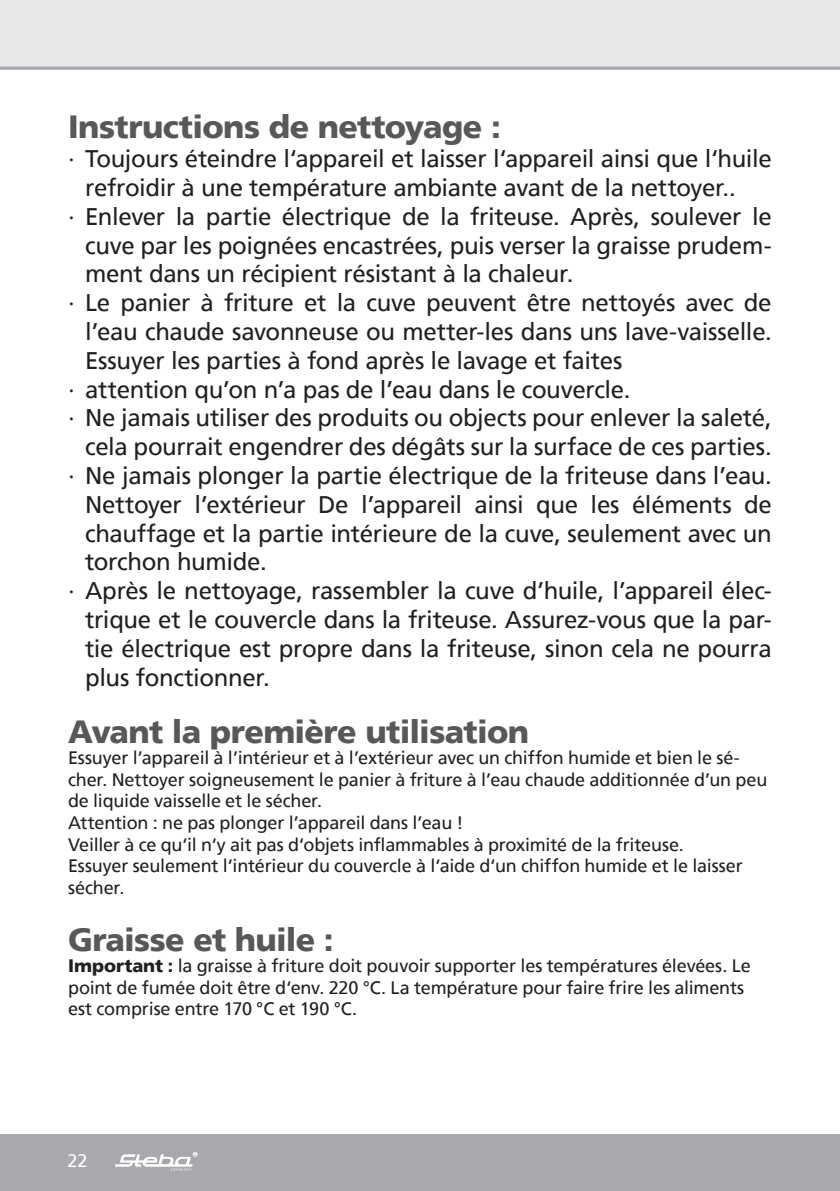
<style>
.page{position:relative;width:840px;height:1191px;background:#fff}
.page>*{position:absolute;margin:0;border:0;box-sizing:border-box;transform-origin:0 0}
.t1{font:900 32px "Frutiger";letter-spacing:-.02em;color:#57585a}
.t2{font:24px "Frutiger";letter-spacing:-.015em;color:#231f20}
.t3{font:18px/21.6px "Frutiger";letter-spacing:-.01em;color:#231f20}
.t4{font:18px "Frutiger";color:#fff}
.s1{font-weight:900}
</style>
<div class="page">
<div style="left:0;top:0;width:839px;height:68px;background:#e6e7e9"></div>
<hr style="left:839px;top:1134px;width:1px;height:57px;background:#a8a9ad">
<div style="left:0;top:1134px;width:839px;height:57px;background:#a8a9ad"></div>
<svg style="left:115px;top:1152px;width:82px;height:18px"></svg>
<svg style="left:0;top:66px;width:839px;height:4px;background:#b3b4b8"></svg>
<h1 class="t1" style="left:68px;top:108px;width:434px">Instructions de nettoyage :</h1>
<p class="t2" style="left:68px;top:145px;width:704px">∙ Toujours éteindre l‘appareil et laisser l‘appareil ainsi que l‘huile</p>
<p class="t2" style="left:85px;top:173px;width:651px">refroidir à une température ambiante avant de la nettoyer..</p>
<p class="t2" style="left:68px;top:202px;width:704px">∙ Enlever la partie électrique de la friteuse. Après, soulever le</p>
<p class="t2" style="left:85px;top:231px;width:687px">cuve par les poignées encastrées, puis verser la graisse prudem-</p>
<p class="t2" style="left:85px;top:260px;width:489px">ment dans un récipient résistant à la chaleur.</p>
<p class="t2" style="left:68px;top:289px;width:704px">∙ Le panier à friture et la cuve peuvent être nettoyés avec de</p>
<p class="t2" style="left:85px;top:317px;width:688px">l’eau chaude savonneuse ou metter-les dans uns lave-vaisselle.</p>
<p class="t2" style="left:85px;top:346px;width:538px">Essuyer les parties à fond après le lavage et faites</p>
<p class="t2" style="left:68px;top:375px;width:563px">∙ attention qu’on n’a pas de l’eau dans le couvercle.</p>
<p class="t2" style="left:68px;top:404px;width:704px">∙ Ne jamais utiliser des produits ou objects pour enlever la saleté,</p>
<p class="t2" style="left:85px;top:433px;width:687px">cela pourrait engendrer des dégâts sur la surface de ces parties.</p>
<p class="t2" style="left:68px;top:461px;width:704px">∙ Ne jamais plonger la partie électrique de la friteuse dans l’eau.</p>
<p class="t2" style="left:85px;top:490px;width:687px">Nettoyer l’extérieur De l’appareil ainsi que les éléments de</p>
<p class="t2" style="left:85px;top:519px;width:687px">chauffage et la partie intérieure de la cuve, seulement avec un</p>
<p class="t2" style="left:85px;top:548px;width:183px">torchon humide.</p>
<p class="t2" style="left:68px;top:577px;width:705px">∙ Après le nettoyage, rassembler la cuve d’huile, l’appareil élec-</p>
<p class="t2" style="left:85px;top:605px;width:687px">trique et le couvercle dans la friteuse. Assurez-vous que la par-</p>
<p class="t2" style="left:85px;top:634px;width:687px">tie électrique est propre dans la friteuse, sinon cela ne pourra</p>
<p class="t2" style="left:85px;top:663px;width:186px">plus fonctionner.</p>
<h1 class="t1" style="left:68px;top:712px;width:462px">Avant la première utilisation</h1>
<p class="t3" style="left:68px;top:747px;width:700px">Essuyer l’appareil à l’intérieur et à l’extérieur avec un chiffon humide et bien le sé&shy;cher. Nettoyer soigneusement le panier à friture à l’eau chaude additionnée d’un peu de liquide vaisselle et le sécher.<br>Attention : ne pas plonger l’appareil dans l’eau !<br>Veiller à ce qu‘il n‘y ait pas d‘objets inflammables à proximité de la friteuse.<br>Essuyer seulement l‘intérieur du couvercle à l‘aide d‘un chiffon humide et le laisser sécher.</p>
<h1 class="t1" style="left:68px;top:920px;width:267px">Graisse et huile :</h1>
<p class="t3" style="left:68px;top:955px;width:683px"><span class="s1">Important :</span> la graisse à friture doit pouvoir supporter les températures élevées. Le point de fumée doit être d‘env. 220 °C. La température pour faire frire les aliments est comprise entre 170 °C et 190 °C.</p>
<p class="t4" style="left:67px;top:1149px;width:22px">22</p>
</div>
